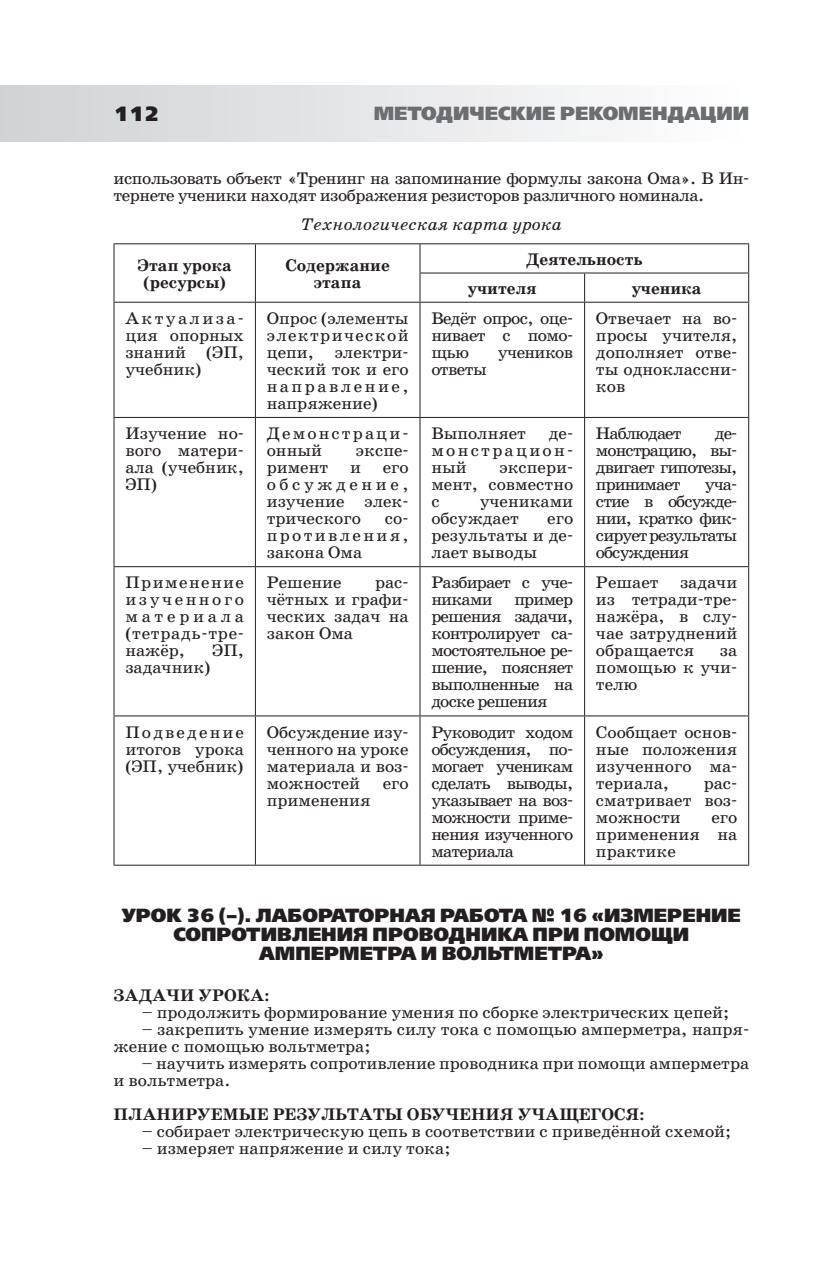
<style>
.page{position:relative;width:823px;height:1276px;background:#fff}
.page>*{position:absolute;margin:0;border:0;box-sizing:border-box;transform-origin:0 0}
.t1{font:20.6px "Free Set Black C";color:#231f20}
.t2{font:19px/19px "Free Set Black C";color:#231f20;text-align:center}
.t3{font:19px "Free Set Black C";color:#6c6d70}
.t4{font:17px/17px "School Book C San Pin";color:#231f20;text-align:justify}
.t5{font:17px/17px "School Book C San Pin";letter-spacing:-.025em;color:#231f20}
.t6{font:700 17px/17px "School Book C San Pin";color:#231f20;text-align:center}
.t7{font:italic 17px "School Book C San Pin";color:#231f20}
.t8{font:17px/17px "School Book C San Pin";letter-spacing:-.045em;color:#231f20}
.t9{font:17px/17px "School Book C San Pin";letter-spacing:.125em;color:#231f20}
.t10{font:17px "School Book C San Pin";letter-spacing:-.055em;color:#231f20}
.t11{font:17px "School Book C San Pin";letter-spacing:-.035em;color:#231f20}
</style>
<div class="page">
<div style="left:0;top:85px;width:748px;height:57px;background:linear-gradient(to right,#d0d2d4,#fefefe)"></div>
<hr style="left:113px;top:243px;width:635px;height:1px;background:#231f20">
<hr style="left:419px;top:272px;width:329px;height:1px;background:#231f20">
<hr style="left:113px;top:302px;width:635px;height:1px;background:#231f20">
<hr style="left:113px;top:417px;width:635px;height:1px;background:#231f20">
<hr style="left:113px;top:566px;width:635px;height:1px;background:#231f20">
<hr style="left:113px;top:715px;width:635px;height:1px;background:#231f20">
<hr style="left:113px;top:864px;width:635px;height:1px;background:#231f20">
<svg style="left:113px;top:244px;width:1px;height:58px"></svg>
<hr style="left:113px;top:303px;width:1px;height:114px;background:#231f20">
<hr style="left:113px;top:418px;width:1px;height:148px;background:#231f20">
<hr style="left:113px;top:567px;width:1px;height:148px;background:#231f20">
<hr style="left:113px;top:716px;width:1px;height:148px;background:#231f20">
<svg style="left:255px;top:244px;width:1px;height:58px"></svg>
<svg style="left:419px;top:244px;width:1px;height:58px"></svg>
<hr style="left:255px;top:303px;width:1px;height:114px;background:#231f20">
<hr style="left:419px;top:303px;width:1px;height:114px;background:#231f20">
<hr style="left:583px;top:303px;width:1px;height:114px;background:#231f20">
<hr style="left:747px;top:303px;width:1px;height:114px;background:#231f20">
<hr style="left:255px;top:418px;width:1px;height:148px;background:#231f20">
<hr style="left:419px;top:418px;width:1px;height:148px;background:#231f20">
<hr style="left:583px;top:418px;width:1px;height:148px;background:#231f20">
<hr style="left:747px;top:418px;width:1px;height:148px;background:#231f20">
<hr style="left:255px;top:567px;width:1px;height:148px;background:#231f20">
<hr style="left:419px;top:567px;width:1px;height:148px;background:#231f20">
<hr style="left:583px;top:567px;width:1px;height:148px;background:#231f20">
<hr style="left:747px;top:567px;width:1px;height:148px;background:#231f20">
<hr style="left:255px;top:716px;width:1px;height:148px;background:#231f20">
<hr style="left:419px;top:716px;width:1px;height:148px;background:#231f20">
<hr style="left:583px;top:716px;width:1px;height:148px;background:#231f20">
<hr style="left:747px;top:716px;width:1px;height:148px;background:#231f20">
<p class="t1" style="left:113px;top:106px;width:47px">112</p>
<p class="t3" style="left:373px;top:107px;width:377px">МЕТОДИЧЕСКИЕ РЕКОМЕНДАЦИИ</p>
<p class="t5" style="left:113px;top:172px;width:636px">использовать объект «Тренинг на запоминание формулы закона Ома». В Ин&shy;тернете ученики находят изображения резисторов различного номинала.</p>
<p class="t7" style="left:300px;top:217px;width:262px">Технологическая карта урока</p>
<p class="t6" style="left:137px;top:258px;width:96px">Этап урока (ресурсы)</p>
<p class="t6" style="left:285px;top:258px;width:106px">Содержание этапа</p>
<p class="t6" style="left:467px;top:246px;width:176px;line-height:29.2px;text-align:left;text-indent:58px">Деятельность учителя</p>
<p class="t6" style="left:631px;top:281px;width:71px">ученика</p>
<p class="t4" style="left:125px;top:311px;width:120px">Актуализа&shy;ция опорных знаний (ЭП, учебник)</p>
<p class="t4" style="left:266px;top:311px;width:143px">Опрос (элементы электрической цепи, электри&shy;ческий ток и его направление, напряжение)</p>
<p class="t4" style="left:431px;top:311px;width:143px">Ведёт опрос, оце&shy;нивает с помо&shy;щью</p>
<p class="t11" style="left:497px;top:345px;width:77px">учеников</p>
<p class="t4" style="left:431px;top:362px;width:57px">ответы</p>
<p class="t4" style="left:125px;top:426px;width:120px">Изучение но&shy;вого матери&shy;ала (учебник, ЭП)</p>
<p class="t9" style="left:266px;top:426px;width:143px">Демонстраци&shy;онный</p>
<p class="t4" style="left:355px;top:443px;width:54px">экспе-</p>
<p class="t4" style="left:266px;top:460px;width:63px">римент</p>
<p class="t4" style="left:350px;top:460px;width:12px">и</p>
<p class="t4" style="left:266px;top:460px;width:143px;text-indent:116px">его обсуждение, изучение элек&shy;трического</p>
<p class="t4" style="left:266px;top:511px;width:143px;text-indent:118px">со&shy;противления, закона Ома</p>
<p class="t4" style="left:431px;top:426px;width:96px">Выполняет</p>
<p class="t4" style="left:431px;top:426px;width:143px;text-indent:117px">де&shy;монстрацион&shy;ный</p>
<p class="t4" style="left:431px;top:460px;width:143px;text-indent:68px">экспери&shy;мент, совместно с</p>
<p class="t4" style="left:431px;top:494px;width:143px;text-indent:48px">учениками обсуждает</p>
<p class="t4" style="left:431px;top:511px;width:143px;text-indent:116px">его результаты и де&shy;лает выводы</p>
<p class="t4" style="left:125px;top:576px;width:120px">Применение изученного материала (тетрадь-тре&shy;нажёр,</p>
<p class="t4" style="left:212px;top:644px;width:33px">ЭП,</p>
<p class="t4" style="left:125px;top:661px;width:86px">задачник)</p>
<p class="t4" style="left:266px;top:576px;width:143px;text-indent:108px">рас&shy;чётных и графи&shy;ческих задач на закон Ома</p>
<p class="t8" style="left:431px;top:576px;width:143px">Разбирает с уче&shy;никами</p>
<p class="t4" style="left:266px;top:576px;width:76px">Решение</p>
<p class="t4" style="left:431px;top:593px;width:143px;text-indent:83px">пример решения задачи, контролирует са&shy;мостоятельное ре&shy;шение, поясняет выполненные на доске решения</p>
<p class="t4" style="left:595px;top:311px;width:143px">Отвечает на во&shy;просы учителя, дополняет отве&shy;ты одноклассни&shy;ков</p>
<p class="t10" style="left:595px;top:427px;width:87px">Наблюдает</p>
<p class="t4" style="left:595px;top:426px;width:143px;text-indent:119px">де&shy;монстрацию, вы&shy;двигает гипотезы, принимает</p>
<p class="t4" style="left:595px;top:477px;width:143px;text-indent:109px">уча&shy;стие в обсужде&shy;нии, кратко фик&shy;сирует результаты обсуждения</p>
<p class="t4" style="left:595px;top:576px;width:64px">Решает</p>
<p class="t4" style="left:595px;top:576px;width:143px;text-indent:84px">задачи из тетради-тре&shy;нажёра, в слу&shy;чае затруднений обращается</p>
<p class="t4" style="left:595px;top:644px;width:143px;text-indent:124px">за помощью к учи&shy;телю</p>
<p class="t4" style="left:125px;top:725px;width:120px">Подведение итогов урока (ЭП, учебник)</p>
<p class="t4" style="left:266px;top:725px;width:143px">Обсуждение изу&shy;ченного на уроке материала и воз&shy;можностей</p>
<p class="t4" style="left:382px;top:776px;width:27px">его</p>
<p class="t4" style="left:266px;top:793px;width:105px">применения</p>
<p class="t4" style="left:431px;top:725px;width:143px">Руководит ходом обсуждения, по&shy;могает ученикам сделать выводы, указывает на воз&shy;можности приме&shy;нения изученного материала</p>
<p class="t4" style="left:595px;top:725px;width:143px">Сообщает основ&shy;ные положения изученного ма&shy;териала,</p>
<p class="t4" style="left:595px;top:776px;width:143px;text-indent:108px">рас&shy;сматривает воз&shy;можности</p>
<p class="t4" style="left:595px;top:810px;width:143px;text-indent:115px">его применения на практике</p>
<p class="t2" style="left:122px;top:908px;width:620px">УРОК 36 (–). ЛАБОРАТОРНАЯ РАБОТА № 16 «ИЗМЕРЕНИЕ<br>СОПРОТИВЛЕНИЯ ПРОВОДНИКА ПРИ ПОМОЩИ<br>АМПЕРМЕТРА И ВОЛЬТМЕТРА»</p>
<p class="t6" style="left:113px;top:987px;width:157px">ЗАДАЧИ УРОКА:</p>
<p class="t4" style="left:142px;top:1005px;width:588px">– продолжить формирование умения по сборке электрических цепей;</p>
<p class="t4" style="left:113px;top:1022px;width:636px;text-indent:28px">– закрепить умение измерять силу тока с помощью амперметра, напря&shy;жение с помощью вольтметра;</p>
<p class="t4" style="left:113px;top:1056px;width:636px;text-indent:28px">– научить измерять сопротивление проводника при помощи амперметра и вольтметра.</p>
<p class="t6" style="left:113px;top:1106px;width:532px">ПЛАНИРУЕМЫЕ РЕЗУЛЬТАТЫ ОБУЧЕНИЯ УЧАЩЕГОСЯ:</p>
<p class="t4" style="left:142px;top:1124px;width:590px">– собирает электрическую цепь в соответствии с приведённой схемой;</p>
<p class="t4" style="left:142px;top:1141px;width:310px">– измеряет напряжение и силу тока;</p>
</div>
